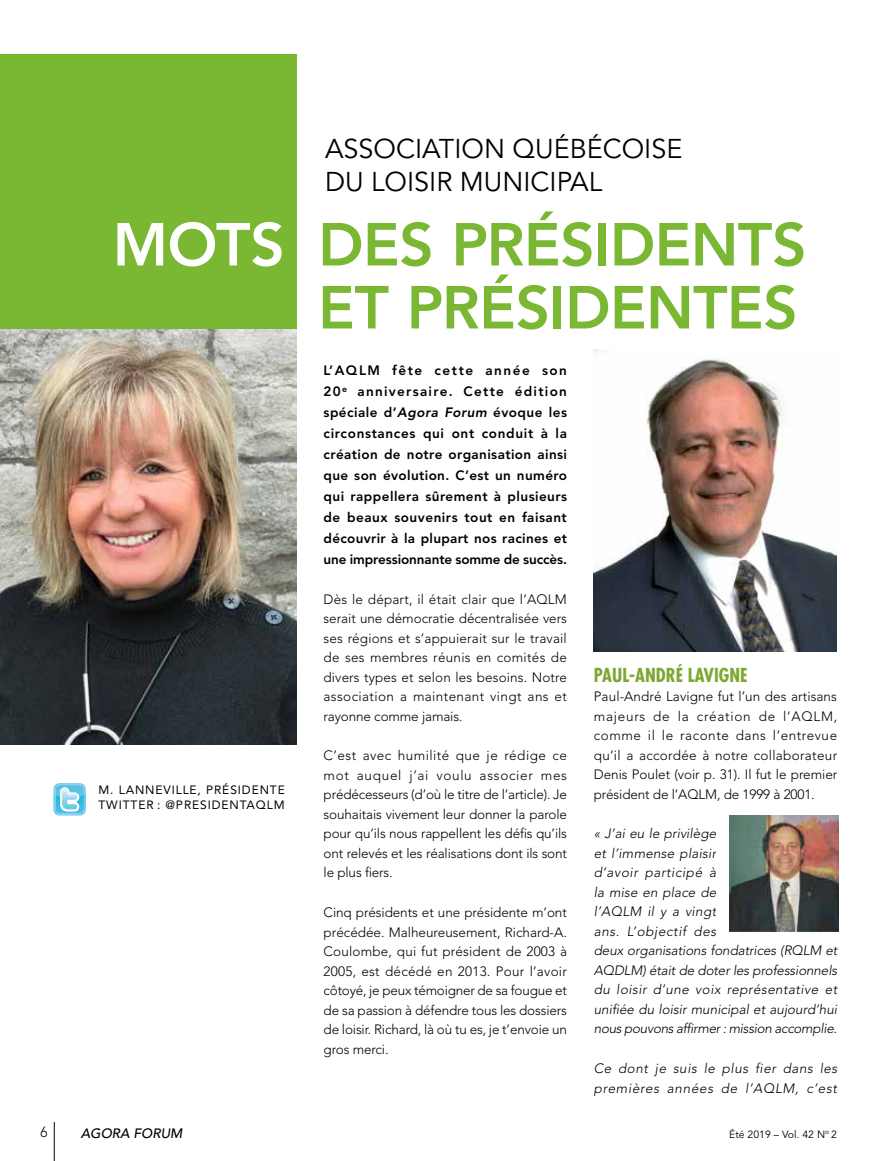
<style>
.page{position:relative;width:891px;height:1161px;background:#fff}
.page>*{position:absolute;margin:0;border:0;box-sizing:border-box;transform-origin:0 0}
.t1{font:800 60px/63px "Avenir";letter-spacing:-.01em;color:#7ab732;text-align:right}
.t2{font:27px/33px "Avenir";color:#000}
.t3{font:700 condensed 18.75px "Futura";color:#7ea732}
.t4{font:300 14.85px "Avenir";color:#000;scale:.91 1}
.t5{font:300 13.5px/19.5px "Avenir";letter-spacing:-.01em;color:#000;text-align:justify}
.t6{font:800 13.5px/21px "Avenir";letter-spacing:-.005em;color:#000;text-align:justify}
.t7{font:italic 300 13.5px/19.5px "Avenir";letter-spacing:.005em;color:#000}
.t8{font:italic 300 13.5px/19.5px "Avenir";letter-spacing:.04em;color:#000}
.t9{font:italic 500 13.5px "Avenir";color:#000}
.t10{font:12px/15px "Avenir";letter-spacing:.075em;color:#000}
.t11{font:10.5px "Avenir";color:#000}
.s1{color:#fff}
.s2{font-style:italic}
</style>
<div class="page">
<div style="left:0;top:54px;width:297px;height:682px;background:#7ab732"></div>
<svg style="left:54px;top:783px;width:32px;height:32px"></svg>
<img style="left:0;top:329px;width:297px;height:415px">
<img style="left:594px;top:350px;width:243px;height:302px">
<img style="left:729px;top:815px;width:110px;height:117px">
<hr style="left:54px;top:1122px;width:1px;height:39px;background:#000">
<h2 class="t2" style="left:325px;top:133px;width:359px">ASSOCIATION QUÉBÉCOISE<br>DU LOISIR MUNICIPAL</h2>
<h1 class="t1" style="left:113px;top:213px;width:695px"><span class="s1">MOTS</span> DES PRÉSIDENTS<br>ET PRÉSIDENTES</h1>
<p class="t10" style="left:99px;top:782px;width:188px">M. LANNEVILLE, PRÉSIDENTE<br>TWITTER : @PRESIDENTAQLM</p>
<p class="t6" style="left:324px;top:360px;width:245px">L’AQLM fête cette année son 20<sup>e</sup> anniversaire. Cette édition spéciale d’<span class="s2">Agora Forum</span> évoque les circonstances qui ont conduit à la création de notre organisation ainsi que son évolution. C’est un numéro qui rappellera sûrement à plusieurs de beaux souvenirs tout en faisant découvrir à la plupart nos racines et une impressionnante somme de succès.</p>
<p class="t5" style="left:324px;top:589px;width:245px">Dès le départ, il était clair que l’AQLM serait une démocratie décentralisée vers ses régions et s’appuierait sur le travail de ses membres réunis en comités de divers types et selon les besoins. Notre association a maintenant vingt ans et rayonne comme jamais.</p>
<p class="t5" style="left:324px;top:746px;width:245px">C’est avec humilité que je rédige ce mot auquel j’ai voulu associer mes prédécesseurs (d’où le titre de l’article). Je souhaitais vivement leur donner la parole pour qu’ils nous rappellent les défis qu’ils ont relevés et les réalisations dont ils sont le plus fiers.</p>
<p class="t5" style="left:324px;top:903px;width:245px">Cinq présidents et une présidente m’ont précédée. Malheureusement, Richard-A.<br>Coulombe, qui fut président de 2003 à 2005, est décédé en 2013. Pour l’avoir côtoyé, je peux témoigner de sa fougue et de sa passion à défendre tous les dossiers de loisir. Richard, là où tu es, je t’envoie un gros merci.</p>
<h3 class="t3" style="left:594px;top:663px;width:155px">PAUL-ANDRÉ LAVIGNE</h3>
<p class="t5" style="left:594px;top:687px;width:245px">Paul-André Lavigne fut l’un des artisans majeurs de la création de l’AQLM, comme il le raconte dans l’entrevue qu’il a accordée à notre collaborateur Denis Poulet (voir p. 31). Il fut le premier président de l’AQLM, de 1999 à 2001.</p>
<p class="t7" style="left:594px;top:824px;width:245px">« J’ai eu le privilège<br>et l’immense plaisir<br>d’avoir participé à<br>la mise en place de<br>l’AQLM il y a vingt<br>ans. L’objectif des<br>deux organisations fondatrices (RQLM et<br>AQDLM) était de doter les professionnels du loisir d’une voix représentative et unifiée du loisir municipal et aujourd’hui nous pouvons affirmer : mission accomplie.</p>
<p class="t8" style="left:594px;top:1059px;width:245px">Ce dont je suis le plus fier dans les premières années de l’AQLM, c’est</p>
<p class="t4" style="left:41px;top:1124px;width:9px">6</p>
<p class="t9" style="left:81px;top:1125px;width:103px">AGORA FORUM</p>
<p class="t11" style="left:729px;top:1128px;width:109px">Été 2019 – Vol. 42 N<sup>o</sup> 2</p>
</div>
